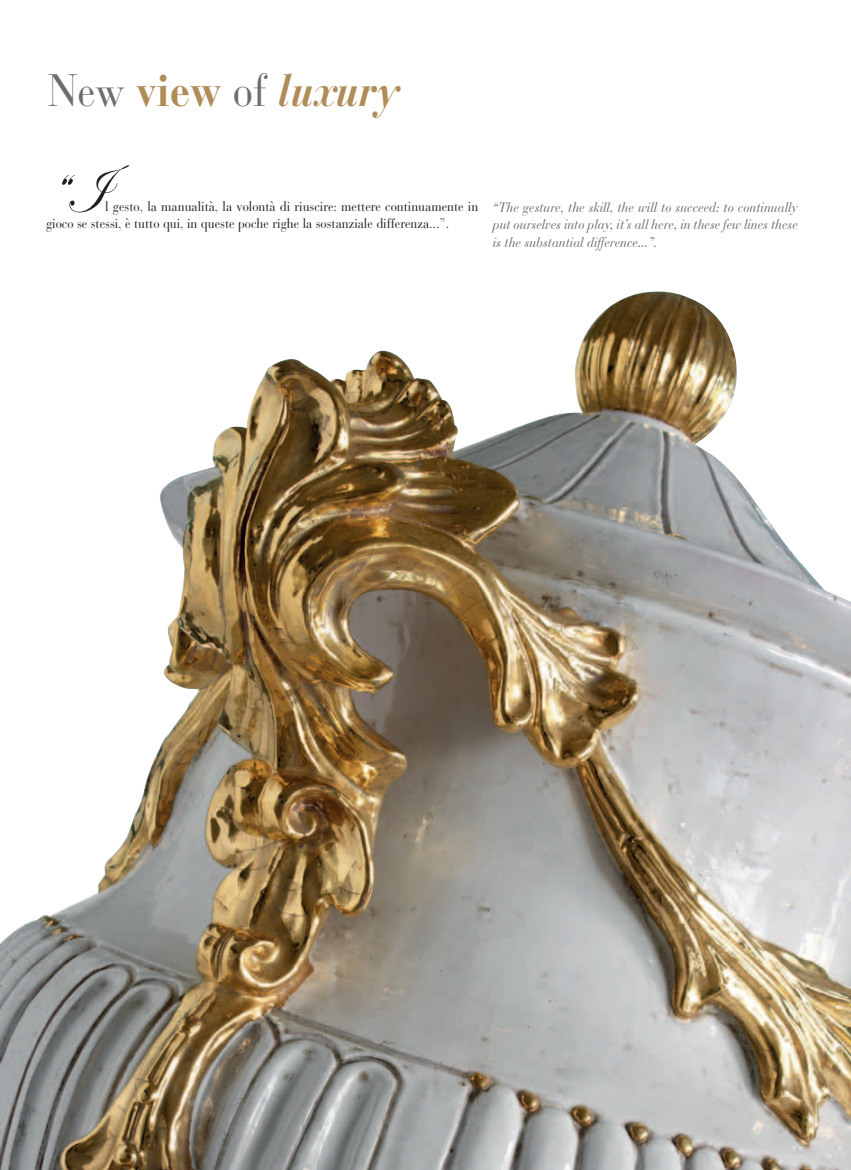
<style>
.page{position:relative;width:851px;height:1170px;background:#fff}
.page>*{position:absolute;margin:0;border:0;box-sizing:border-box;transform-origin:0 0}
.t1{font:70px "Edwardian Script ITC";color:#231f20;scale:.9 1}
.t2{font:italic 700 45px "Bauer Bodoni";color:#b08c58;scale:.9 1}
.t3{font:italic 13.75px/17.5px "Bauer Bodoni";color:#6d6e71;text-align:justify;scale:.9 1}
.t4{font:13.75px/17.5px "Bauer Bodoni";color:#231f20;scale:.9 1}
.s1{font-weight:400;font-style:normal;color:#6d6e71}
.s2{font-style:normal}
</style>
<div class="page">
<img style="left:0;top:291px;width:850px;height:878px">
<h2 class="t2" style="left:48px;top:63px;width:392px"><span class="s1">New</span> <span class="s2">view</span> <span class="s1">of</span> luxury</h2>
<h1 class="t1" style="left:46px;top:151px;width:67px">“I</h1>
<p class="t4" style="left:46px;top:197px;width:481px;text-indent:59px">l gesto, la manualità, la volontà di riuscire: mettere continuamente in gioco se stessi, è tutto qui, in queste poche righe la sostanziale differenza...”.</p>
<p class="t3" style="left:493px;top:198px;width:340px">“The gesture, the skill, the will to succeed: to continually put ourselves into play, it’s all here, in these few lines these is the substantial difference...”.</p>
</div>
